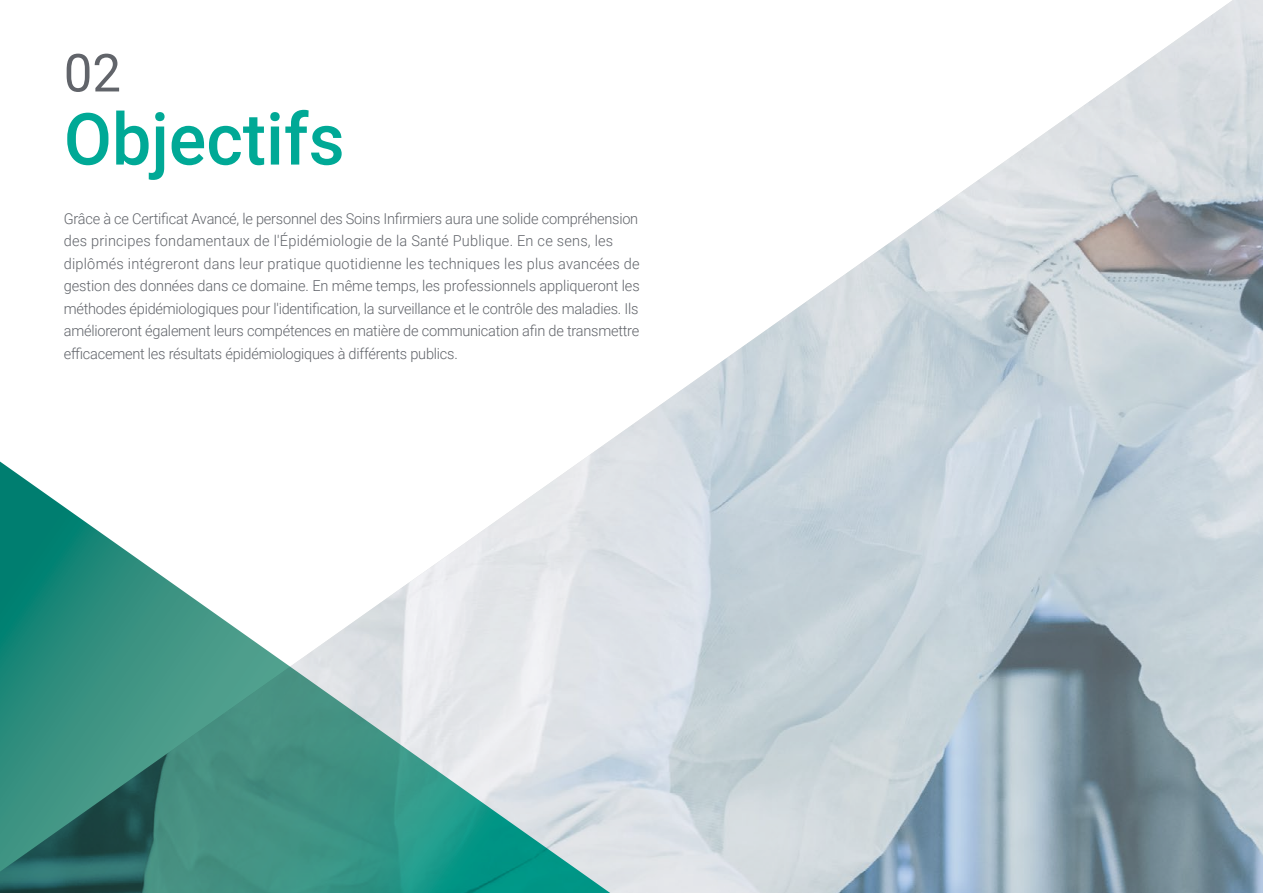
<style>
.page{position:relative;width:1263px;height:893px;background:#fff}
.page>*{position:absolute;margin:0;border:0;box-sizing:border-box;transform-origin:0 0}
.t1{font:500 72px "Roboto";color:#00a996}
.t2{font:52.5px "Roboto";color:#61646a}
.t3{font:300 15px/22.5px "Roboto";letter-spacing:-.015em;color:#61646a}
</style>
<div class="page">
<img style="left:602px;top:0;width:661px;height:893px">
<svg style="left:0;top:446px;width:640px;height:447px"></svg>
<h2 class="t2" style="left:64px;top:36px;width:59px">02</h2>
<h1 class="t1" style="left:64px;top:89px;width:282px">Objectifs</h1>
<p class="t3" style="left:64px;top:207px;width:577px">Grâce à ce Certificat Avancé, le personnel des Soins Infirmiers aura une solide compréhension des principes fondamentaux de l'Épidémiologie de la Santé Publique. En ce sens, les diplômés intégreront dans leur pratique quotidienne les techniques les plus avancées de gestion des données dans ce domaine. En même temps, les professionnels appliqueront les méthodes épidémiologiques pour l'identification, la surveillance et le contrôle des maladies. Ils amélioreront également leurs compétences en matière de communication afin de transmettre efficacement les résultats épidémiologiques à différents publics.</p>
</div>
